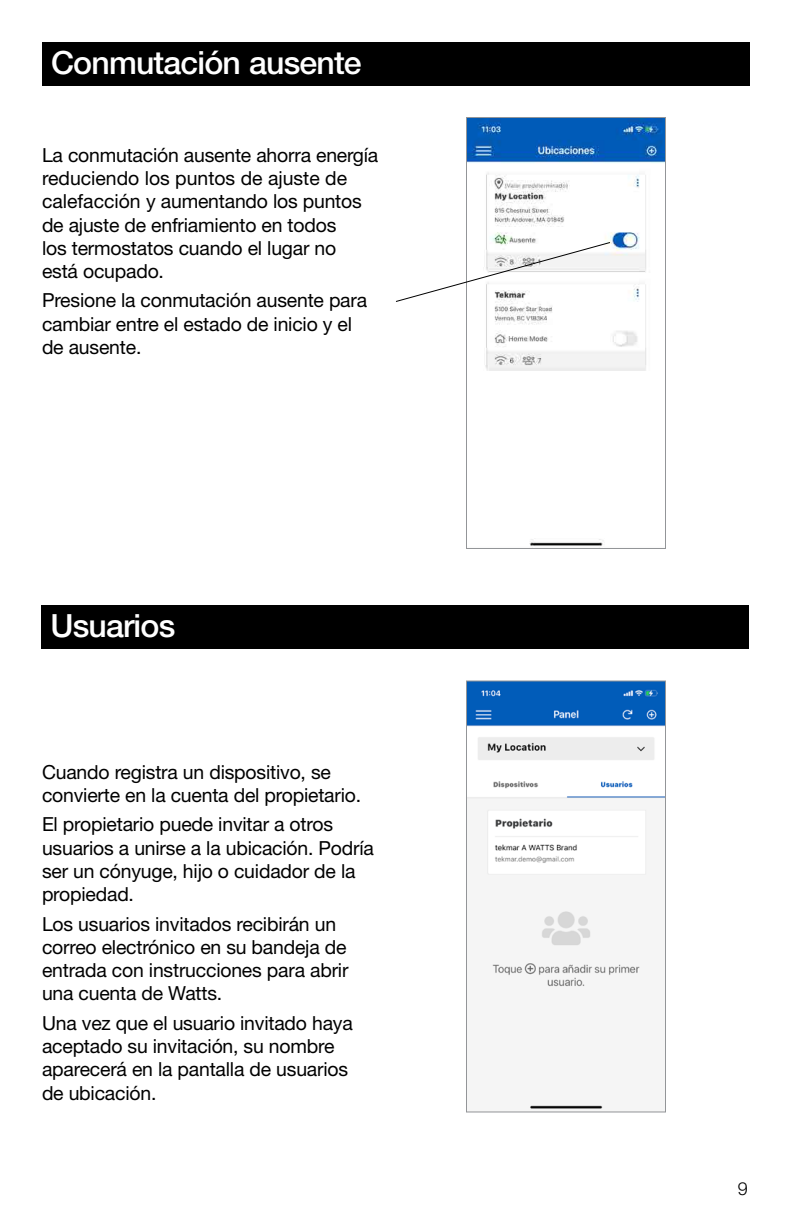
<style>
.page{position:relative;width:792px;height:1224px;background:#fff}
.page>*{position:absolute;margin:0;border:0;box-sizing:border-box;transform-origin:0 0}
.t1{font:500 32px "Helvetica Neue LT Std";letter-spacing:-.025em;color:#fff}
.t2{font:19.4px/23.2px "Helvetica Neue LT Std";letter-spacing:-.01em;color:#000}
.t3{font:300 18px "Helvetica Neue LT Std";color:#000}
</style>
<div class="page">
<img style="left:468px;top:682px;width:196px;height:427px">
<div style="left:466px;top:680px;width:200px;height:432px;border:1px solid #939598"></div>
<img style="left:468px;top:119px;width:196px;height:427px">
<div style="left:466px;top:117px;width:200px;height:432px;border:1px solid #939598"></div>
<svg style="left:396px;top:241px;width:215px;height:62px"></svg>
<div style="left:42px;top:42px;width:708px;height:44px;background:#000"></div>
<div style="left:42px;top:606px;width:708px;height:43px;background:#000"></div>
<h1 class="t1" style="left:51px;top:43px;width:312px">Conmutación ausente</h1>
<p class="t2" style="left:42px;top:143px;width:338px">La conmutación ausente ahorra energía reduciendo los puntos de ajuste de calefacción y aumentando los puntos de ajuste de enfriamiento en todos<br>los termostatos cuando el lugar no<br>está ocupado.</p>
<p class="t2" style="left:42px;top:289px;width:327px">Presione la conmutación ausente para cambiar entre el estado de inicio y el de ausente.</p>
<h1 class="t1" style="left:50px;top:607px;width:126px">Usuarios</h1>
<p class="t2" style="left:42px;top:760px;width:321px">Cuando registra un dispositivo, se convierte en la cuenta del propietario.</p>
<p class="t2" style="left:42px;top:813px;width:333px">El propietario puede invitar a otros usuarios a unirse a la ubicación. Podría ser un cónyuge, hijo o cuidador de la propiedad.</p>
<p class="t2" style="left:42px;top:912px;width:308px">Los usuarios invitados recibirán un correo electrónico en su bandeja de entrada con instrucciones para abrir una cuenta de Watts.</p>
<p class="t2" style="left:42px;top:1011px;width:312px">Una vez que el usuario invitado haya aceptado su invitación, su nombre aparecerá en la pantalla de usuarios de ubicación.</p>
<p class="t3" style="left:738px;top:1178px;width:12px">9</p>
</div>
